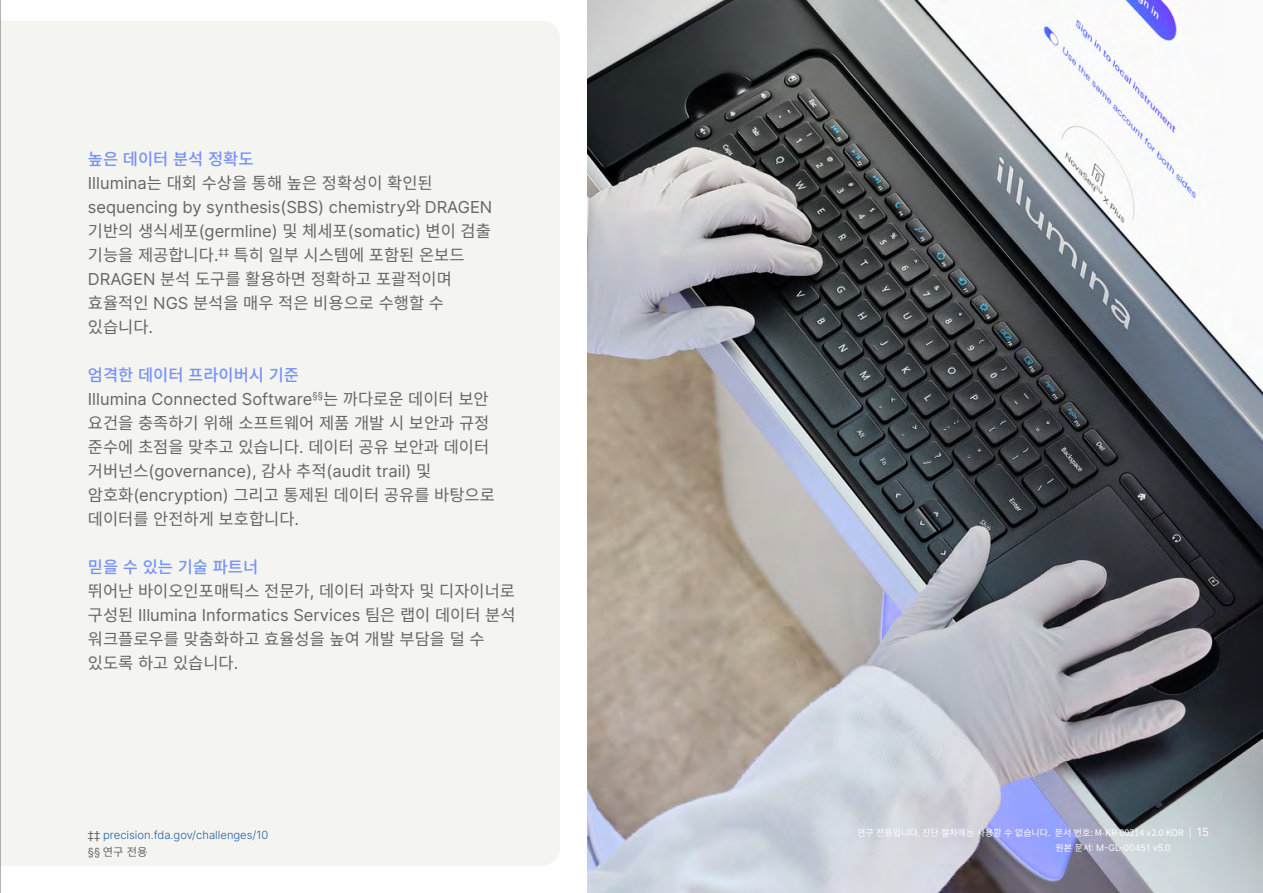
<style>
.page{position:relative;width:1263px;height:893px;background:#fff}
.page>*{position:absolute;margin:0;border:0;box-sizing:border-box;transform-origin:0 0}
.t1{font:16.5px/24px "Noto Sans CJ Kkr";color:#656766}
.t2{font:16.5px/24px "Inter";color:#656766}
.t3{font:500 16.5px "Noto Sans CJ Kkr";color:#7791fc}
.t4{font:300 11.25px "Inter";color:#205d9e}
.t5{font:11.25px "Noto Sans CJ Kkr";color:#656766}
.t6{font:9px "Noto Sans CJ Kkr";color:#fff}
.t7{font:9px "Inter";color:#fff}
.s1{font-weight:500;color:#7791fc}
.s2{font-family:"Inter"}
.s3{font-family:"Noto Sans CJ Kkr"}
.s4{font-weight:400;color:#656766}
.s5{font-family:"Inter";font-size:11.25px}
</style>
<div class="page">
<div style="left:1px;top:21px;width:559px;height:845px;background:#f4f4f1"></div>
<img style="left:587px;top:0;width:676px;height:893px">
<hr style="left:0;top:0;width:1px;height:893px;background:#656766">
<p class="t1" style="left:88px;top:147px;width:346px"><span class="s1">높은 데이터 분석 정확도<br></span><span class="s2">Illumina</span>는 대회 수상을 통해 높은 정확성이 확인된</p>
<p class="t2" style="left:88px;top:195px;width:406px">sequencing by synthesis(SBS) chemistry<span class="s3">와</span> DRAGEN <span class="s3">기반의 생식세포</span>(germline) <span class="s3">및 체세포</span>(somatic) <span class="s3">변이 검출</span></p>
<p class="t1" style="left:88px;top:243px;width:378px">기능을 제공합니다<span class="s2">.</span><sup>‡‡</sup> 특히 일부 시스템에 포함된 온보드<br><span class="s2">DRAGEN</span> 분석 도구를 활용하면 정확하고 포괄적이며 효율적인 <span class="s2">NGS</span> 분석을 매우 적은 비용으로 수행할 수 있습니다<span class="s2">.</span></p>
<p class="t3" style="left:88px;top:366px;width:213px">엄격한 데이터 프라이버시 기준</p>
<p class="t2" style="left:88px;top:387px;width:402px">Illumina Connected Software<sup>§§</sup><span class="s3">는 까다로운 데이터 보안</span></p>
<p class="t1" style="left:88px;top:411px;width:403px">요건을 충족하기 위해 소프트웨어 제품 개발 시 보안과 규정 준수에 초점을 맞추고 있습니다<span class="s2">.</span> 데이터 공유 보안과 데이터</p>
<p class="t2" style="left:88px;top:459px;width:345px"><span class="s3">거버넌스</span>(governance), <span class="s3">감사 추적</span>(audit trail) <span class="s3">및</span></p>
<p class="t1" style="left:88px;top:483px;width:408px">암호화<span class="s2">(encryption)</span> 그리고 통제된 데이터 공유를 바탕으로 데이터를 안전하게 보호합니다<span class="s2">.</span></p>
<p class="t1" style="left:88px;top:555px;width:429px"><span class="s1">믿을 수 있는 기술 파트너<br></span>뛰어난 바이오인포매틱스 전문가<span class="s2">,</span> 데이터 과학자 및 디자이너로</p>
<p class="t2" style="left:88px;top:603px;width:429px"><span class="s3">구성된</span> Illumina Informatics Services <span class="s3">팀은 랩이 데이터 분석</span></p>
<p class="t1" style="left:88px;top:627px;width:398px">워크플로우를 맞춤화하고 효율성을 높여 개발 부담을 덜 수 있도록 하고 있습니다<span class="s2">.</span></p>
<p class="t4" style="left:88px;top:827px;width:182px"><span class="s4">‡‡</span> precision.fda.gov/challenges/10</p>
<p class="t5" style="left:88px;top:845px;width:61px"><span class="s2">§§</span> 연구 전용</p>
<p class="t6" style="left:857px;top:828px;width:353px">연구 전용입니다. 진단 절차에는 사용할 수 없습니다. 문서 번호: M-KR-00214 v2.0 KOR <span class="s2">|</span> <span class="s5">15</span></p>
<p class="t7" style="left:1056px;top:841px;width:117px"><span class="s3">원본 문서</span>: M-GL-00451 v5.0</p>
</div>
